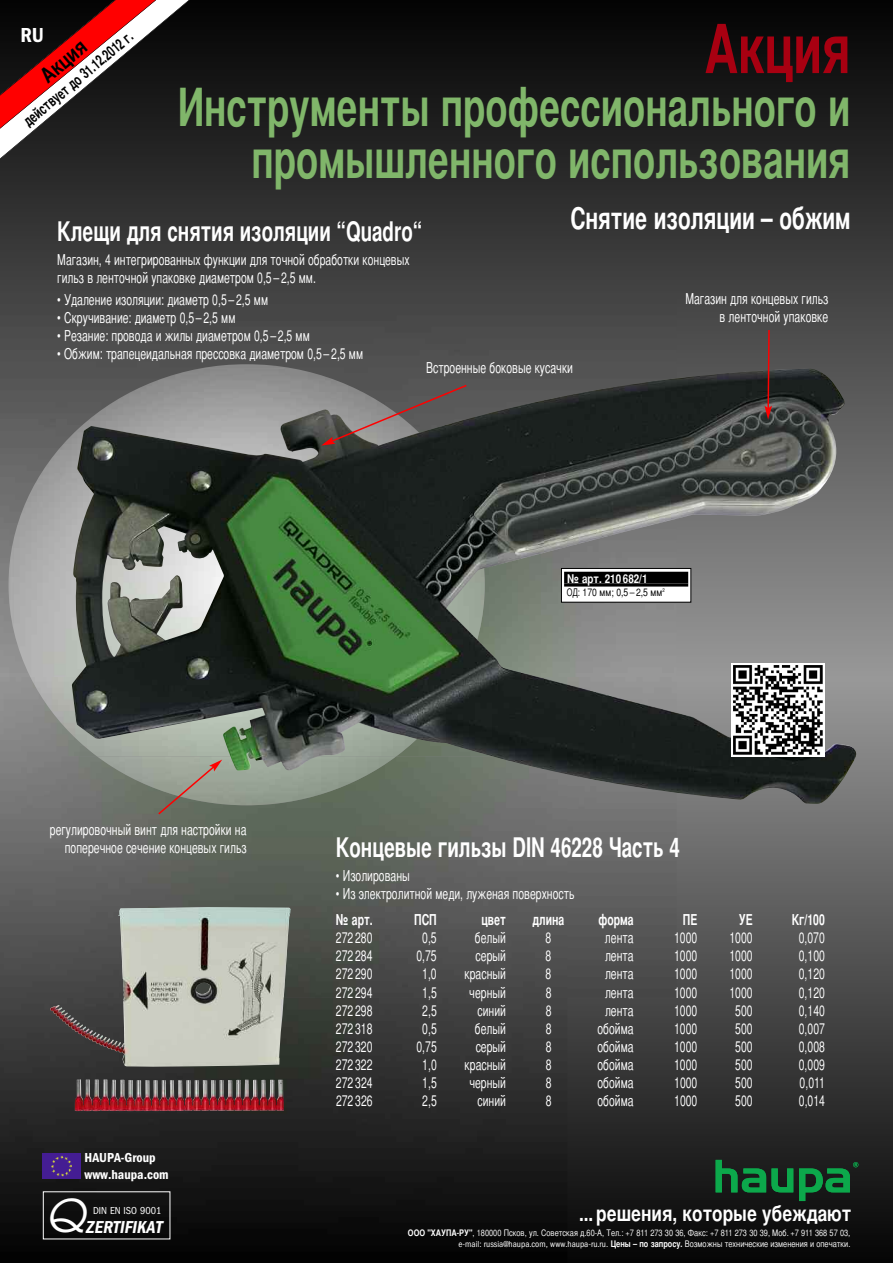
<style>
.page{position:relative;width:893px;height:1263px;background:#fff}
.page>*{position:absolute;margin:0;border:0;box-sizing:border-box;transform-origin:0 0}
.t1{font:67.5px "Helvetica CY Bold";color:#a80011;scale:.85 1}
.t2{font:52.5px/52.5px "Helvetica CY Bold";color:#80b66a;text-align:right;scale:.85 1}
.t3{font:italic 44.85px "Avant Garde";color:#fff}
.t4{font:30px "Helvetica CY Bold";color:#fff;scale:.85 1}
.t5{font:27px "Helvetica CY Bold";color:#fff;scale:.85 1}
.t6{font:21px "Helvetica CY Bold";color:#fff}
.t7{font:21px "Helvetica CY Bold";color:#000}
.t8{font:21px "Franklin Gothic LT Com Dm Cn";color:#fff}
.t9{font:18px "Franklin Gothic LT Com Dm Cn It";color:#fff}
.t10{font:15px/18px "Helvetica CY Plain";color:#fff;text-align:right;scale:.85 1}
.t11{font:15px "Helvetica CY Bold";color:#fff;scale:.85 1}
.t12{font:15px "Helvetica CY Bold";color:#000;scale:.85 1}
.t13{font:13.5px/16.2px "Franklin Gothic LT Com Dm Cn";color:#fff}
.t14{font:12px "Helvetica CY Bold";color:#fff}
.t15{font:10.5px "Helvetica CY Plain";color:#000;scale:.85 1}
.t16{font:condensed 10.5px "Franklin Gothic LT Com";color:#fff}
.t17{font:9px "Helvetica CY Plain";color:#fff}
.t18{font:condensed 9px "Franklin Gothic LT Com";color:#fff}
.s1{font-family:"Helvetica CY Bold"}
.s2{font-family:"Franklin Gothic LT Com";font-stretch:condensed}
.s3{font-family:"Helvetica CY Bold";font-stretch:normal}
.s4{font-family:"Helvetica CY Plain";font-stretch:normal}
</style>
<div class="page">
<div style="left:0;top:676px;width:893px;height:587px;background:linear-gradient(to bottom,#909191,#080708)"></div>
<div style="left:0;top:0;width:893px;height:677px;background:linear-gradient(to bottom,#030303,#989898)"></div>
<svg style="left:716px;top:1160px;width:142px;height:41px;background:#144d2b"></svg>
<img style="left:0;top:997px;width:567px;height:266px">
<img style="left:51px;top:1005px;width:42px;height:29px">
<img style="left:75px;top:1079px;width:94px;height:31px">
<img style="left:567px;top:773px;width:109px;height:224px">
<div style="left:0;top:677px;width:30px;height:79px;background:#8b8b8b"></div>
<div style="left:0;top:292px;width:676px;height:385px;background:#4c4c4c"></div>
<img style="left:0;top:756px;width:567px;height:241px">
<img style="left:118px;top:907px;width:173px;height:90px">
<img style="left:30px;top:677px;width:42px;height:79px">
<img style="left:9px;top:364px;width:476px;height:313px">
<img style="left:97px;top:773px;width:299px;height:32px">
<img style="left:72px;top:368px;width:779px;height:405px">
<svg style="left:321px;top:383px;width:147px;height:63px;background:#676160"></svg>
<svg style="left:764px;top:328px;width:8px;height:335px;background:#716362"></svg>
<div style="left:561px;top:568px;width:130px;height:34px;background:#fff"></div>
<div style="left:561px;top:568px;width:130px;height:34px;border:1px solid #000"></div>
<div style="left:564px;top:572px;width:124px;height:11px;background:#000"></div>
<svg style="left:564px;top:583px;width:124px;height:4px"></svg>
<svg style="left:157px;top:760px;width:65px;height:56px;background:#8e8c7f"></svg>
<img style="left:43px;top:1153px;width:37px;height:26px">
<svg style="left:0;top:0;width:205px;height:170px;background:#553434"></svg>
<div style="left:731px;top:663px;width:94px;height:94px;background:#fff"></div>
<img style="left:733px;top:665px;width:90px;height:90px">
<h1 class="t1" style="left:704px;top:10px;width:173px">Акция</h1>
<h2 class="t2" style="left:178px;top:81px;width:793px">Инструменты профессионального и промышленного использования</h2>
<h3 class="t4" style="left:570px;top:201px;width:331px">Снятие изоляции – обжим</h3>
<h3 class="t8" style="left:20px;top:23px;width:25px">RU</h3>
<p class="t12" style="left:20px;top:116px;width:163px;rotate:-40deg">действует до 31.12.2012 г.</p>
<h3 class="t7" style="left:35px;top:69px;width:55px;rotate:-40deg">Акция</h3>
<h3 class="t5" style="left:57px;top:216px;width:431px">Клещи для снятия изоляции “Quadro“</h3>
<p class="t10" style="left:57px;top:251px;width:416px;text-align:left">Магазин, 4 интегрированных функции для точной обработки концевых гильз в ленточной упаковке диаметром 0,5– 2,5 мм.</p>
<p class="t10" style="left:57px;top:291px;width:250px">• Удаление изоляции: диаметр 0,5– 2,5 мм</p>
<p class="t10" style="left:57px;top:309px;width:211px">• Скручивание: диаметр 0,5– 2,5 мм</p>
<p class="t10" style="left:57px;top:327px;width:299px">• Резание: провода и жилы диаметром 0,5– 2,5 мм</p>
<p class="t10" style="left:57px;top:345px;width:361px">• Обжим: трапецеидальная прессовка диаметром 0,5– 2,5 мм</p>
<p class="t10" style="left:685px;top:290px;width:170px">Магазин для концевых гильз в ленточной упаковке</p>
<p class="t10" style="left:426px;top:359px;width:174px">Встроенные боковые кусачки</p>
<p class="t14" style="left:567px;top:572px;width:82px">№ арт. 210 682/1</p>
<p class="t15" style="left:567px;top:586px;width:117px">ОД: 170 мм; 0,5– 2,5 мм<sup>2</sup></p>
<p class="t10" style="left:50px;top:820px;width:233px">регулировочный винт для настройки на поперечное сечение концевых гильз</p>
<p class="t13" style="left:85px;top:1150px;width:86px">HAUPA-Group www.haupa.com</p>
<h3 class="t3" style="left:46px;top:1190px;width:41px">Q</h3>
<p class="t16" style="left:93px;top:1205px;width:70px">DIN EN ISO 9001</p>
<p class="t9" style="left:86px;top:1216px;width:78px">ZERTIFIKAT</p>
<h3 class="t5" style="left:336px;top:832px;width:406px">Концевые гильзы DIN 46228 Часть 4</h3>
<p class="t10" style="left:336px;top:867px;width:88px">• Изолированы</p>
<p class="t10" style="left:336px;top:885px;width:282px">• Из электролитной меди, луженая поверхность</p>
<p class="t11" style="left:336px;top:911px;width:45px">№ арт.</p>
<p class="t11" style="left:414px;top:911px;width:28px">ПСП</p>
<p class="t11" style="left:481px;top:911px;width:30px">цвет</p>
<p class="t11" style="left:533px;top:911px;width:39px">длина</p>
<p class="t11" style="left:598px;top:911px;width:43px">форма</p>
<p class="t11" style="left:683px;top:911px;width:19px">ПЕ</p>
<p class="t11" style="left:739px;top:911px;width:18px">УЕ</p>
<p class="t11" style="left:792px;top:911px;width:41px">Кг/100</p>
<p class="t10" style="left:336px;top:929px;width:45px">272 280</p>
<p class="t10" style="left:422px;top:929px;width:19px">0,5</p>
<p class="t10" style="left:475px;top:929px;width:38px">белый</p>
<p class="t10" style="left:546px;top:929px;width:8px">8</p>
<p class="t10" style="left:605px;top:929px;width:35px">лента</p>
<p class="t10" style="left:674px;top:929px;width:29px">1000</p>
<p class="t10" style="left:729px;top:929px;width:29px">1000</p>
<p class="t10" style="left:799px;top:929px;width:32px">0,070</p>
<p class="t10" style="left:336px;top:947px;width:45px">272 284</p>
<p class="t10" style="left:416px;top:947px;width:25px">0,75</p>
<p class="t10" style="left:476px;top:947px;width:37px">серый</p>
<p class="t10" style="left:546px;top:947px;width:8px">8</p>
<p class="t10" style="left:605px;top:947px;width:35px">лента</p>
<p class="t10" style="left:674px;top:947px;width:29px">1000</p>
<p class="t10" style="left:729px;top:947px;width:29px">1000</p>
<p class="t10" style="left:799px;top:947px;width:32px">0,100</p>
<p class="t10" style="left:336px;top:965px;width:45px">272 290</p>
<p class="t10" style="left:422px;top:965px;width:19px">1,0</p>
<p class="t10" style="left:465px;top:965px;width:50px">красный</p>
<p class="t10" style="left:546px;top:965px;width:8px">8</p>
<p class="t10" style="left:605px;top:965px;width:35px">лента</p>
<p class="t10" style="left:674px;top:965px;width:29px">1000</p>
<p class="t10" style="left:729px;top:965px;width:29px">1000</p>
<p class="t10" style="left:799px;top:965px;width:32px">0,120</p>
<p class="t10" style="left:336px;top:983px;width:45px">272 294</p>
<p class="t10" style="left:422px;top:983px;width:19px">1,5</p>
<p class="t10" style="left:469px;top:983px;width:45px">черный</p>
<p class="t10" style="left:546px;top:983px;width:8px">8</p>
<p class="t10" style="left:605px;top:983px;width:35px">лента</p>
<p class="t10" style="left:674px;top:983px;width:29px">1000</p>
<p class="t10" style="left:729px;top:983px;width:29px">1000</p>
<p class="t10" style="left:799px;top:983px;width:32px">0,120</p>
<p class="t10" style="left:336px;top:1001px;width:45px">272 298</p>
<p class="t10" style="left:422px;top:1001px;width:19px">2,5</p>
<p class="t10" style="left:478px;top:1001px;width:35px">синий</p>
<p class="t10" style="left:546px;top:1001px;width:8px">8</p>
<p class="t10" style="left:605px;top:1001px;width:35px">лента</p>
<p class="t10" style="left:674px;top:1001px;width:29px">1000</p>
<p class="t10" style="left:735px;top:1001px;width:22px">500</p>
<p class="t10" style="left:799px;top:1001px;width:32px">0,140</p>
<p class="t10" style="left:336px;top:1019px;width:45px">272 318</p>
<p class="t10" style="left:422px;top:1019px;width:19px">0,5</p>
<p class="t10" style="left:475px;top:1019px;width:38px">белый</p>
<p class="t10" style="left:546px;top:1019px;width:8px">8</p>
<p class="t10" style="left:597px;top:1019px;width:44px">обойма</p>
<p class="t10" style="left:674px;top:1019px;width:29px">1000</p>
<p class="t10" style="left:735px;top:1019px;width:22px">500</p>
<p class="t10" style="left:799px;top:1019px;width:32px">0,007</p>
<p class="t10" style="left:336px;top:1037px;width:45px">272 320</p>
<p class="t10" style="left:416px;top:1037px;width:25px">0,75</p>
<p class="t10" style="left:476px;top:1037px;width:37px">серый</p>
<p class="t10" style="left:546px;top:1037px;width:8px">8</p>
<p class="t10" style="left:597px;top:1037px;width:44px">обойма</p>
<p class="t10" style="left:674px;top:1037px;width:29px">1000</p>
<p class="t10" style="left:735px;top:1037px;width:22px">500</p>
<p class="t10" style="left:799px;top:1037px;width:32px">0,008</p>
<p class="t10" style="left:336px;top:1055px;width:45px">272 322</p>
<p class="t10" style="left:422px;top:1055px;width:19px">1,0</p>
<p class="t10" style="left:465px;top:1055px;width:50px">красный</p>
<p class="t10" style="left:546px;top:1055px;width:8px">8</p>
<p class="t10" style="left:597px;top:1055px;width:44px">обойма</p>
<p class="t10" style="left:674px;top:1055px;width:29px">1000</p>
<p class="t10" style="left:735px;top:1055px;width:22px">500</p>
<p class="t10" style="left:799px;top:1055px;width:32px">0,009</p>
<p class="t10" style="left:336px;top:1073px;width:45px">272 324</p>
<p class="t10" style="left:422px;top:1073px;width:19px">1,5</p>
<p class="t10" style="left:469px;top:1073px;width:45px">черный</p>
<p class="t10" style="left:546px;top:1073px;width:8px">8</p>
<p class="t10" style="left:597px;top:1073px;width:44px">обойма</p>
<p class="t10" style="left:674px;top:1073px;width:29px">1000</p>
<p class="t10" style="left:735px;top:1073px;width:22px">500</p>
<p class="t10" style="left:800px;top:1073px;width:31px">0,011</p>
<p class="t10" style="left:336px;top:1091px;width:45px">272 326</p>
<p class="t10" style="left:422px;top:1091px;width:19px">2,5</p>
<p class="t10" style="left:478px;top:1091px;width:35px">синий</p>
<p class="t10" style="left:546px;top:1091px;width:8px">8</p>
<p class="t10" style="left:597px;top:1091px;width:44px">обойма</p>
<p class="t10" style="left:674px;top:1091px;width:29px">1000</p>
<p class="t10" style="left:735px;top:1091px;width:22px">500</p>
<p class="t10" style="left:799px;top:1091px;width:32px">0,014</p>
<h3 class="t6" style="left:579px;top:1202px;width:274px">... решения, которые убеждают</h3>
<p class="t17" style="left:408px;top:1227px;width:444px"><span class="s1">ООО "ХАУПА-РУ"</span>, 180000 Псков, ул. Советская д.60-А, тел.: +7 811 273 30 36, факс: +7 811 273 30 39, Моб. +7 911 368 57 03<span class="s2">,</span></p>
<p class="t18" style="left:459px;top:1239px;width:393px">e-mail: russia@haupa.com, www.haupa-ru.ru. <span class="s3">Цены – по запросу.</span> <span class="s4">Возможны технические изменения и опечатки.</span></p>
</div>
